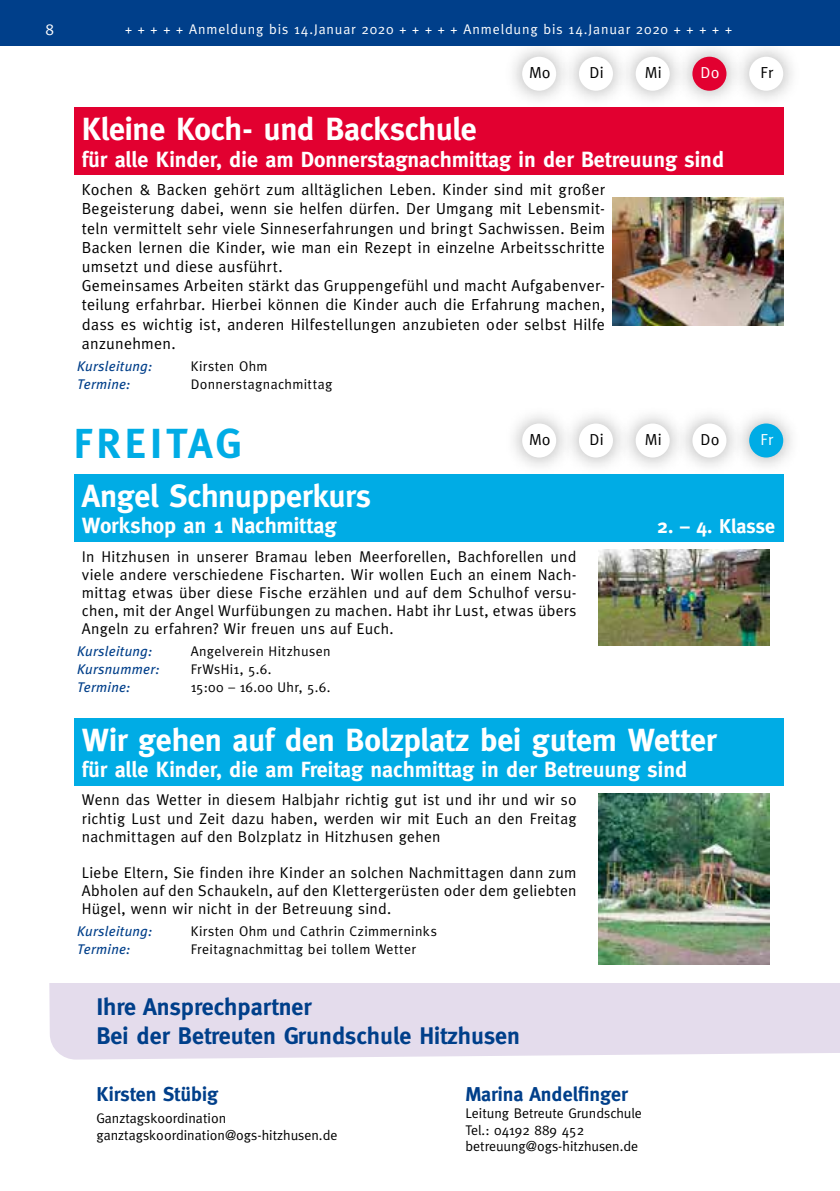
<style>
.page{position:relative;width:840px;height:1191px;background:#fff}
.page>*{position:absolute;margin:0;border:0;box-sizing:border-box;transform-origin:0 0}
.t1{font:700 42px "Meta";letter-spacing:.1em;color:#00ace5}
.t2{font:700 32px "Meta";letter-spacing:-.01em;color:#fff}
.t3{font:700 24px/28.8px "Meta";color:#003f8a}
.t4{font:700 22px "Meta";color:#fff}
.t5{font:700 20px "Meta";color:#003f8a}
.t6{font:700 20px "Meta";color:#fff}
.t7{font:16px/19.2px "Meta";letter-spacing:.02em;color:#000}
.t8{font:16px "Meta";color:#fff}
.t9{font:15.6px/18px "Meta";letter-spacing:.02em;color:#000;text-align:justify}
.t10{font:14px/16.8px "Meta";letter-spacing:.015em;color:#000}
.t11{font:italic 14px "Meta Plus";letter-spacing:.02em;color:#003f8a}
.t12{font:14px "Meta";letter-spacing:.06em;color:#fff}
</style>
<div class="page">
<div style="left:49px;top:983px;width:790px;height:76px;background:#e4dcec"></div>
<svg style="left:839px;top:0;width:1px;height:46px"></svg>
<div style="left:503px;top:38px;width:71px;height:71px;background:#000;opacity:.35"></div>
<div style="left:522px;top:57px;width:34px;height:34px;background:#fff;border-radius:50%"></div>
<div style="left:560px;top:38px;width:70px;height:71px;background:#000;opacity:.35"></div>
<div style="left:578px;top:57px;width:34px;height:34px;background:#fff;border-radius:50%"></div>
<div style="left:617px;top:38px;width:70px;height:71px;background:#000;opacity:.35"></div>
<div style="left:635px;top:57px;width:34px;height:34px;background:#fff;border-radius:50%"></div>
<div style="left:673px;top:38px;width:71px;height:71px;background:#000;opacity:.35"></div>
<div style="left:692px;top:57px;width:34px;height:34px;background:#e20030;border-radius:50%"></div>
<div style="left:730px;top:38px;width:71px;height:71px;background:#000;opacity:.35"></div>
<div style="left:748px;top:57px;width:34px;height:34px;background:#fff;border-radius:50%"></div>
<div style="left:74px;top:107px;width:708px;height:67px;background:#e20030"></div>
<img style="left:612px;top:197px;width:171px;height:129px">
<div style="left:504px;top:405px;width:69px;height:71px;background:#000;opacity:.35"></div>
<div style="left:522px;top:423px;width:34px;height:34px;background:#fff;border-radius:50%"></div>
<div style="left:560px;top:405px;width:70px;height:71px;background:#000;opacity:.35"></div>
<div style="left:578px;top:423px;width:34px;height:34px;background:#fff;border-radius:50%"></div>
<div style="left:617px;top:405px;width:70px;height:71px;background:#000;opacity:.35"></div>
<div style="left:635px;top:423px;width:34px;height:34px;background:#fff;border-radius:50%"></div>
<div style="left:674px;top:405px;width:70px;height:71px;background:#000;opacity:.35"></div>
<div style="left:692px;top:423px;width:34px;height:34px;background:#fff;border-radius:50%"></div>
<div style="left:730px;top:405px;width:70px;height:71px;background:#000;opacity:.35"></div>
<div style="left:748px;top:423px;width:34px;height:34px;background:#00ace5;border-radius:50%"></div>
<div style="left:74px;top:474px;width:708px;height:67px;background:#00ace5"></div>
<img style="left:598px;top:549px;width:171px;height:96px">
<div style="left:74px;top:718px;width:708px;height:67px;background:#00ace5"></div>
<img style="left:598px;top:793px;width:171px;height:171px">
<div style="left:0;top:0;width:839px;height:45px;background:#003f8a"></div>
<p class="t8" style="left:45px;top:20px;width:10px">8</p>
<p class="t12" style="left:125px;top:22px;width:608px">+ + + + + Anmeldung bis 14.Januar 2020 + + + + + Anmeldung bis 14.Januar 2020 + + + + +</p>
<p class="t7" style="left:528px;top:63px;width:23px">Mo</p>
<p class="t7" style="left:589px;top:63px;width:16px">Di</p>
<p class="t7" style="left:644px;top:63px;width:18px">Mi</p>
<p class="t8" style="left:700px;top:64px;width:21px">Do</p>
<p class="t7" style="left:760px;top:63px;width:14px">Fr</p>
<h2 class="t2" style="left:82px;top:110px;width:396px">Kleine Koch- und Backschule</h2>
<h3 class="t4" style="left:82px;top:146px;width:643px">für alle Kinder, die am Donnerstagnachmittag in der Betreuung sind</h3>
<p class="t7" style="left:82px;top:180px;width:524px">Kochen &amp; Backen gehört zum alltäglichen Leben. Kinder sind mit großer Begeisterung dabei, wenn sie helfen dürfen. Der Umgang mit Lebensmit&shy;teln vermittelt sehr viele Sinneserfahrungen und bringt Sachwissen. Beim Backen lernen die Kinder, wie man ein Rezept in einzelne Arbeitsschritte umsetzt und diese ausführt.<br>Gemeinsames Arbeiten stärkt das Gruppengefühl und macht Aufgabenver&shy;teilung erfahrbar. Hierbei können die Kinder auch die Erfahrung machen, dass es wichtig ist, anderen Hilfestellungen anzubieten oder selbst Hilfe anzunehmen.</p>
<p class="t11" style="left:77px;top:358px;width:76px">Kursleitung:</p>
<p class="t10" style="left:190px;top:358px;width:78px">Kirsten Ohm</p>
<p class="t11" style="left:77px;top:376px;width:55px">Termine:</p>
<p class="t10" style="left:190px;top:376px;width:143px">Donnerstagnachmittag</p>
<h1 class="t1" style="left:74px;top:419px;width:169px">FREITAG</h1>
<p class="t7" style="left:528px;top:430px;width:23px">Mo</p>
<p class="t7" style="left:589px;top:430px;width:16px">Di</p>
<p class="t7" style="left:644px;top:430px;width:18px">Mi</p>
<p class="t7" style="left:700px;top:430px;width:21px">Do</p>
<p class="t8" style="left:760px;top:430px;width:14px">Fr</p>
<h2 class="t2" style="left:82px;top:477px;width:290px">Angel Schnupperkurs</h2>
<h3 class="t4" style="left:82px;top:513px;width:256px">Workshop an 1 Nachmittag</h3>
<p class="t6" style="left:657px;top:515px;width:119px">2. – 4. Klasse</p>
<p class="t9" style="left:82px;top:547px;width:496px">In Hitzhusen in unserer Bramau leben Meerforellen, Bachforellen und viele andere verschiedene Fischarten. Wir wollen Euch an einem Nach&shy;mittag etwas über diese Fische erzählen und auf dem Schulhof versu&shy;chen, mit der Angel Wurfübungen zu machen. Habt ihr Lust, etwas übers Angeln zu erfahren? Wir freuen uns auf Euch.</p>
<p class="t11" style="left:77px;top:643px;width:76px">Kursleitung:</p>
<p class="t10" style="left:190px;top:643px;width:141px">Angelverein Hitzhusen</p>
<p class="t11" style="left:77px;top:661px;width:84px">Kursnummer:</p>
<p class="t10" style="left:190px;top:660px;width:82px">FrWsHi1, 5.6.</p>
<p class="t11" style="left:77px;top:679px;width:55px">Termine:</p>
<p class="t10" style="left:190px;top:678px;width:141px">15:00 – 16.00 Uhr, 5.6.</p>
<h2 class="t2" style="left:82px;top:721px;width:636px">Wir gehen auf den Bolzplatz bei gutem Wetter</h2>
<h3 class="t4" style="left:82px;top:756px;width:606px">für alle Kinder, die am Freitag nachmittag in der Betreuung sind</h3>
<p class="t9" style="left:82px;top:791px;width:496px">Wenn das Wetter in diesem Halbjahr richtig gut ist und ihr und wir so richtig Lust und Zeit dazu haben, werden wir mit Euch an den Freitag nachmittagen auf den Bolzplatz in Hitzhusen gehen</p>
<p class="t9" style="left:82px;top:863px;width:496px">Liebe Eltern, Sie finden ihre Kinder an solchen Nachmittagen dann zum Abholen auf den Schaukeln, auf den Klettergerüsten oder dem geliebten Hügel, wenn wir nicht in der Betreuung sind.</p>
<p class="t11" style="left:77px;top:923px;width:76px">Kursleitung:</p>
<p class="t10" style="left:190px;top:922px;width:247px">Kirsten Ohm und Cathrin Czimmerninks</p>
<p class="t11" style="left:77px;top:941px;width:55px">Termine:</p>
<p class="t10" style="left:190px;top:940px;width:226px">Freitagnachmittag bei tollem Wetter</p>
<h3 class="t3" style="left:96px;top:992px;width:425px">Ihre Ansprechpartner<br>Bei der Betreuten Grundschule Hitzhusen</h3>
<p class="t5" style="left:96px;top:1082px;width:123px">Kirsten Stübig</p>
<p class="t10" style="left:96px;top:1109px;width:242px">Ganztagskoordination ganztagskoordination@ogs-hitzhusen.de</p>
<p class="t5" style="left:465px;top:1082px;width:164px">Marina Andelfinger</p>
<p class="t10" style="left:465px;top:1104px;width:178px">Leitung Betreute Grundschule<br>Tel.: 04192 889 452 betreuung@ogs-hitzhusen.de</p>
</div>
